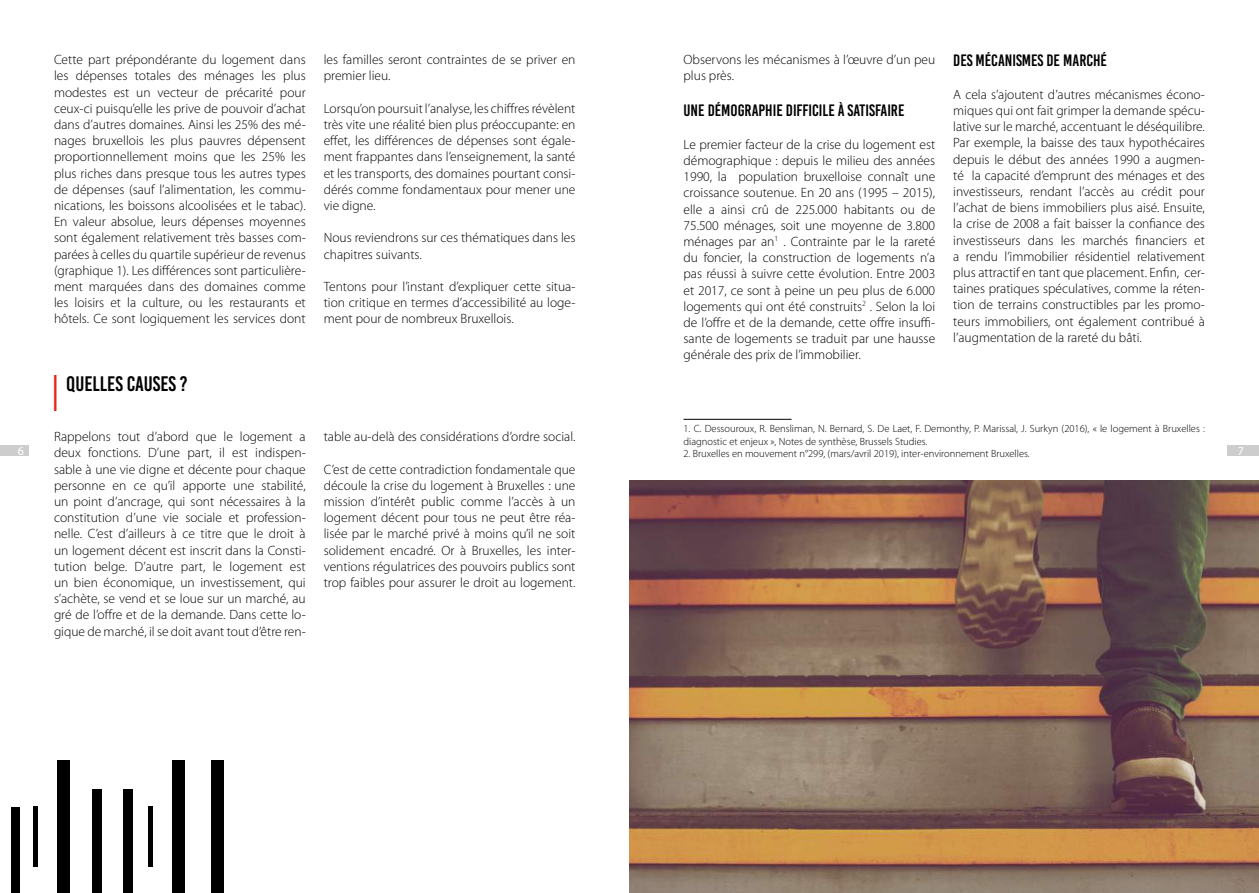
<style>
.page{position:relative;width:1259px;height:893px;background:#fff}
.page>*{position:absolute;margin:0;border:0;box-sizing:border-box;transform-origin:0 0}
.t1{font:36px "Minion Pro";color:#e42313}
.t2{font:21px "Bebas Kai";color:#000}
.t3{font:16.5px "Bebas Kai";color:#000}
.t4{font:300 13.5px/16.2px "Myriad Pro";color:#000;text-align:justify}
.t5{font:12px "Myriad Pro";color:#fff}
.t6{font:300 10.5px/12.6px "Myriad Pro";color:#000}
</style>
<div class="page">
<div style="left:1227px;top:445px;width:32px;height:11px;background:#cdcdcd"></div>
<div style="left:0;top:445px;width:29px;height:11px;background:#cdcdcd"></div>
<hr style="left:683px;top:419px;width:108px;height:1px;background:#000">
<img style="left:629px;top:480px;width:630px;height:413px">
<p class="t5" style="left:18px;top:443px;width:8px">6</p>
<p class="t4" style="left:54px;top:51px;width:253px">Cette part prépondérante du logement dans les dépenses totales des ménages les plus modestes est un vecteur de précarité pour ceux-ci puisqu’elle les prive de pouvoir d’achat dans d’autres domaines. Ainsi les 25% des mé&shy;nages bruxellois les plus pauvres dépensent proportionnellement moins que les 25% les plus riches dans presque tous les autres types de dépenses (sauf l’alimentation, les commu&shy;nications, les boissons alcoolisées et le tabac).<br>En valeur absolue, leurs dépenses moyennes sont également relativement très basses com&shy;parées à celles du quartile supérieur de revenus (graphique 1). Les différences sont particulière&shy;ment marquées dans des domaines comme les loisirs et la culture, ou les restaurants et hôtels. Ce sont logiquement les services dont</p>
<p class="t4" style="left:324px;top:51px;width:253px">les familles seront contraintes de se priver en premier lieu.</p>
<p class="t4" style="left:324px;top:100px;width:253px">Lorsqu’on poursuit l’analyse, les chiffres révèlent très vite une réalité bien plus préoccupante: en effet, les différences de dépenses sont égale&shy;ment frappantes dans l’enseignement, la santé et les transports, des domaines pourtant consi&shy;dérés comme fondamentaux pour mener une vie digne.</p>
<p class="t4" style="left:324px;top:230px;width:253px">Nous reviendrons sur ces thématiques dans les chapitres suivants.</p>
<p class="t4" style="left:324px;top:278px;width:253px">Tentons pour l’instant d’expliquer cette situa&shy;tion critique en termes d’accessibilité au loge&shy;ment pour de nombreux Bruxellois.</p>
<h1 class="t1" style="left:60px;top:420px;width:11px;rotate:-180deg">|</h1>
<p class="t4" style="left:54px;top:428px;width:253px">Rappelons tout d’abord que le logement a deux fonctions. D’une part, il est indispen&shy;sable à une vie digne et décente pour chaque personne en ce qu’il apporte une stabilité, un point d’ancrage, qui sont nécessaires à la constitution d’une vie sociale et profession&shy;nelle. C’est d’ailleurs à ce titre que le droit à un logement décent est inscrit dans la Consti&shy;tution belge. D’autre part, le logement est un bien économique, un investissement, qui s’achète, se vend et se loue sur un marché, au gré de l’offre et de la demande. Dans cette lo&shy;gique de marché, il se doit avant tout d’être ren-</p>
<p class="t4" style="left:324px;top:428px;width:253px">table au-delà des considérations d’ordre social.</p>
<h2 class="t2" style="left:66px;top:373px;width:123px">QUELLES CAUSES ?</h2>
<p class="t4" style="left:324px;top:461px;width:253px">C’est de cette contradiction fondamentale que découle la crise du logement à Bruxelles : une mission d’intérêt public comme l’accès à un logement décent pour tous ne peut être réa&shy;lisée par le marché privé à moins qu’il ne soit solidement encadré. Or à Bruxelles, les inter&shy;ventions régulatrices des pouvoirs publics sont trop faibles pour assurer le droit au logement.</p>
<p class="t4" style="left:683px;top:51px;width:253px">Observons les mécanismes à l’œuvre d’un peu plus près.</p>
<p class="t3" style="left:683px;top:102px;width:222px">UNE DÉMOGRAPHIE DIFFICILE À SATISFAIRE</p>
<p class="t4" style="left:683px;top:136px;width:253px">Le premier facteur de la crise du logement est démographique : depuis le milieu des années 1990, la population bruxelloise connaît une croissance soutenue. En 20 ans (1995 – 2015), elle a ainsi crû de 225.000 habitants ou de 75.500 ménages, soit une moyenne de 3.800 ménages par an<sup>1</sup> . Contrainte par le la rareté du foncier, la construction de logements n’a pas réussi à suivre cette évolution. Entre 2003 et 2017, ce sont à peine un peu plus de 6.000 logements qui ont été construits<sup>2</sup> . Selon la loi de l’offre et de la demande, cette offre insuffi&shy;sante de logements se traduit par une hausse générale des prix de l’immobilier.</p>
<p class="t3" style="left:953px;top:52px;width:155px">DES MÉCANISMES DE MARCHÉ</p>
<p class="t4" style="left:953px;top:86px;width:253px">A cela s’ajoutent d’autres mécanismes écono&shy;miques qui ont fait grimper la demande spécu&shy;lative sur le marché, accentuant le déséquilibre.<br>Par exemple, la baisse des taux hypothécaires depuis le début des années 1990 a augmen&shy;té la capacité d’emprunt des ménages et des investisseurs, rendant l’accès au crédit pour l’achat de biens immobiliers plus aisé. Ensuite, la crise de 2008 a fait baisser la confiance des investisseurs dans les marchés financiers et a rendu l’immobilier résidentiel relativement plus attractif en tant que placement. Enfin, cer&shy;taines pratiques spéculatives, comme la réten&shy;tion de terrains constructibles par les promo&shy;teurs immobiliers, ont également contribué à l’augmentation de la rareté du bâti.</p>
<p class="t6" style="left:683px;top:422px;width:523px">1. C. Dessouroux, R. Bensliman, N. Bernard, S. De Laet, F. Demonthy, P. Marissal, J. Surkyn (2016), « le logement à Bruxelles : diagnostic et enjeux », Notes de synthèse, Brussels Studies.</p>
<p class="t6" style="left:683px;top:447px;width:348px">2. Bruxelles en mouvement n°299, (mars/avril 2019), inter-environnement Bruxelles.</p>
<p class="t5" style="left:1238px;top:443px;width:8px">7</p>
</div>
